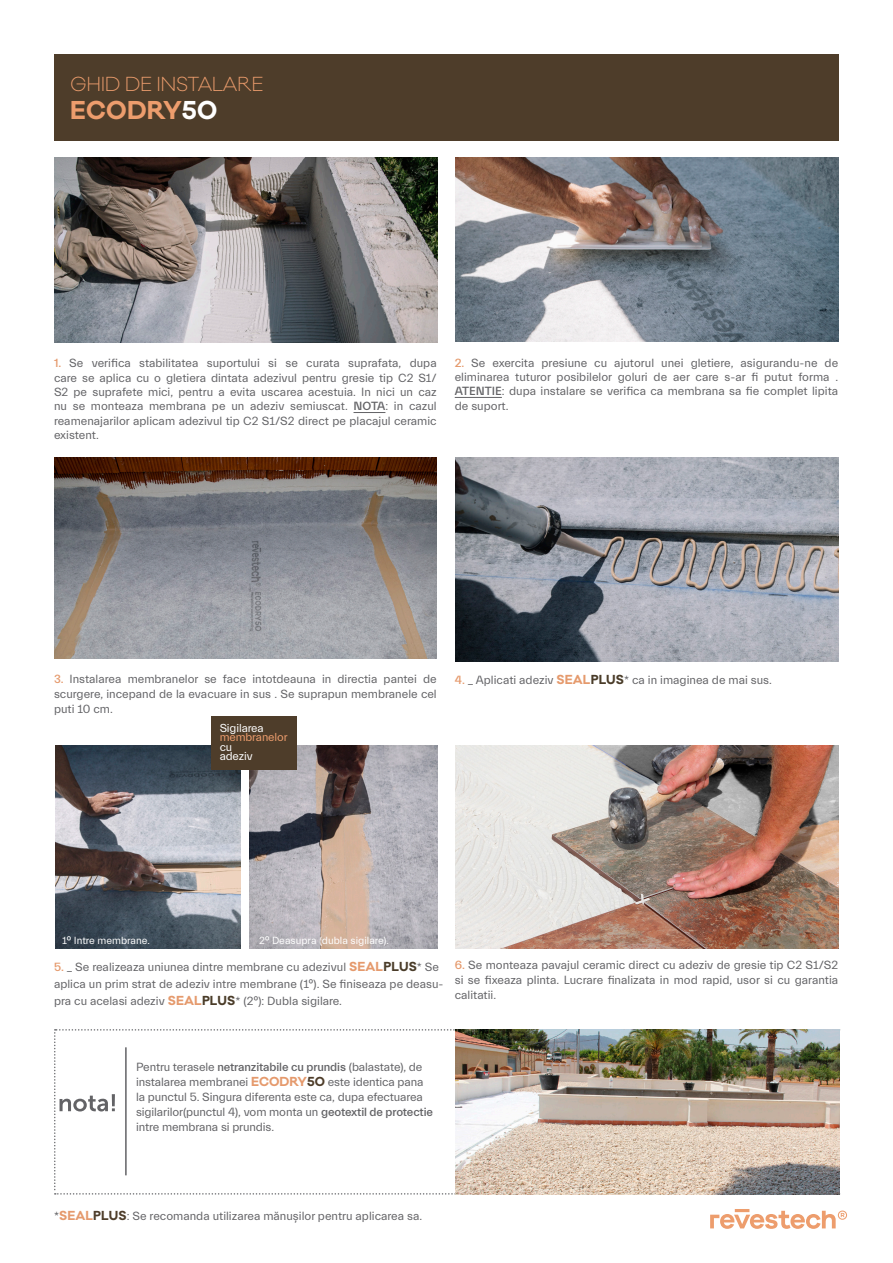
<style>
.page{position:relative;width:893px;height:1263px;background:#fff}
.page>*{position:absolute;margin:0;border:0;box-sizing:border-box;transform-origin:0 0}
.t1{font:700 23.7px "Galano Classic";letter-spacing:.005em;color:#ed9d6d}
.t2{font:300 18.6px "Galano Classic";letter-spacing:-.02em;color:#ed9d6d}
.t3{font:12px/14.4px "Everett";color:#636366;text-align:justify}
.t4{font:11.7px/9.3px "Everett";letter-spacing:-.01em;color:#fff}
.t5{font:11.7px "Everett";letter-spacing:-.01em;color:#ed9d6d}
.t6{font:10.5px "Everett";color:#fff}
.s1{color:#fff}
.s2{font-weight:500;color:#e59a6d}
.s3{font-weight:500}
.s4{font-family:"Galano Classic";font-weight:700;color:#e59a6d}
.s5{font-family:"Galano Classic";font-weight:700;color:#4a3c29}
.s6{font-family:"Arial";font-size:12px}
.s7{font-family:"Arial"}
.s8{font-family:"Galano Classic";font-weight:700;color:#4e3d2a}
</style>
<div class="page">
<hr style="left:735px;top:1209px;width:14px;height:3px;background:#ed9d6d">
<svg style="left:710px;top:1210px;width:137px;height:19px"></svg>
<div style="left:54px;top:54px;width:785px;height:86px;background:#4e3d2a"></div>
<img style="left:54px;top:157px;width:383px;height:185px">
<img style="left:250px;top:745px;width:187px;height:204px">
<img style="left:54px;top:458px;width:383px;height:200px">
<img style="left:455px;top:157px;width:383px;height:185px">
<img style="left:455px;top:745px;width:383px;height:203px">
<hr style="left:353px;top:412px;width:32px;height:1px;background:#636366">
<hr style="left:455px;top:397px;width:47px;height:1px;background:#636366">
<img style="left:456px;top:458px;width:383px;height:203px">
<img style="left:55px;top:745px;width:185px;height:204px">
<div style="left:212px;top:716px;width:85px;height:54px;background:#4e3d2a"></div>
<img style="left:54px;top:1029px;width:785px;height:165px">
<hr style="left:125px;top:1047px;width:2px;height:128px;background:#636366">
<h2 class="t2" style="left:70px;top:72px;width:195px">GHID DE INSTALARE</h2>
<h1 class="t1" style="left:70px;top:94px;width:148px">ECODRY<span class="s1">50</span></h1>
<p class="t3" style="left:54px;top:356px;width:384px"><span class="s2">1.</span> Se verifica stabilitatea suportului si se curata suprafata, dupa care se aplica cu o gletiera dintata adezivul pentru gresie tip C2 S1/ S2 pe suprafete mici, pentru a evita uscarea acestuia. In nici un caz nu se monteaza membrana pe un adeziv semiuscat. <span class="s3">NOTA</span>: in cazul reamenajarilor aplicam adezivul tip C2 S1/S2 direct pe placajul ceramic existent.</p>
<p class="t3" style="left:455px;top:356px;width:385px"><span class="s2">2.</span> Se exercita presiune cu ajutorul unei gletiere, asigurandu-ne de eliminarea tuturor posibilelor goluri de aer care s-ar fi putut forma .<br><span class="s3">ATENTIE</span>: dupa instalare se verifica ca membrana sa fie complet lipita de suport.</p>
<p class="t3" style="left:54px;top:671px;width:384px;line-height:15px"><span class="s2">3.</span> Instalarea membranelor se face intotdeauna in directia pantei de scurgere, incepand de la evacuare in sus . Se suprapun membranele cel puti 10 cm.</p>
<p class="t4" style="left:220px;top:724px;width:46px">Sigilarea</p>
<p class="t5" style="left:220px;top:731px;width:69px">membranelor</p>
<p class="t4" style="left:220px;top:742px;width:34px">cu adeziv</p>
<p class="t3" style="left:455px;top:673px;width:319px"><span class="s2">4.</span> _ Aplicati adeziv <span class="s4">SEAL</span><span class="s5">PLUS</span>* ca in imaginea de mai sus.</p>
<p class="t6" style="left:62px;top:934px;width:89px">1<span class="s6">º</span> Intre membrane.</p>
<p class="t6" style="left:259px;top:934px;width:131px">2<span class="s6">º</span> Deasupra (dubla sigilare).</p>
<p class="t3" style="left:54px;top:959px;width:391px;line-height:16.5px;text-align:left"><span class="s2">5.</span> _ Se realizeaza uniunea dintre membrane cu adezivul <span class="s4">SEAL</span><span class="s5">PLUS</span>* Se aplica un prim strat de adeziv intre membrane (1<span class="s7">º</span>). Se finiseaza pe deasu&shy;pra cu acelasi adeziv <span class="s4">SEAL</span><span class="s5">PLUS</span>* (2<span class="s7">º</span>): Dubla sigilare.</p>
<p class="t3" style="left:455px;top:958px;width:385px;line-height:15px"><span class="s2">6.</span> Se monteaza pavajul ceramic direct cu adeziv de gresie tip C2 S1/S2 si se fixeaza plinta. Lucrare finalizata in mod rapid, usor si cu garantia calitatii.</p>
<p class="t3" style="left:136px;top:1060px;width:298px;line-height:15px;text-align:left">Pentru terasele <span class="s3">netranzitabile cu prundis</span> (balastate), de instalarea membranei <span class="s4">ECODRY</span><span class="s8">50</span> este identica pana la punctul 5. Singura diferenta este ca, dupa efectuarea sigilarilor(punctul 4), vom monta un <span class="s3">geotextil de protectie </span>intre membrana si prundis.</p>
<p class="t3" style="left:54px;top:1209px;width:370px">*<span class="s4">SEAL</span><span class="s8">PLUS</span>: Se recomanda utilizarea mănușilor pentru aplicarea sa.</p>
</div>
